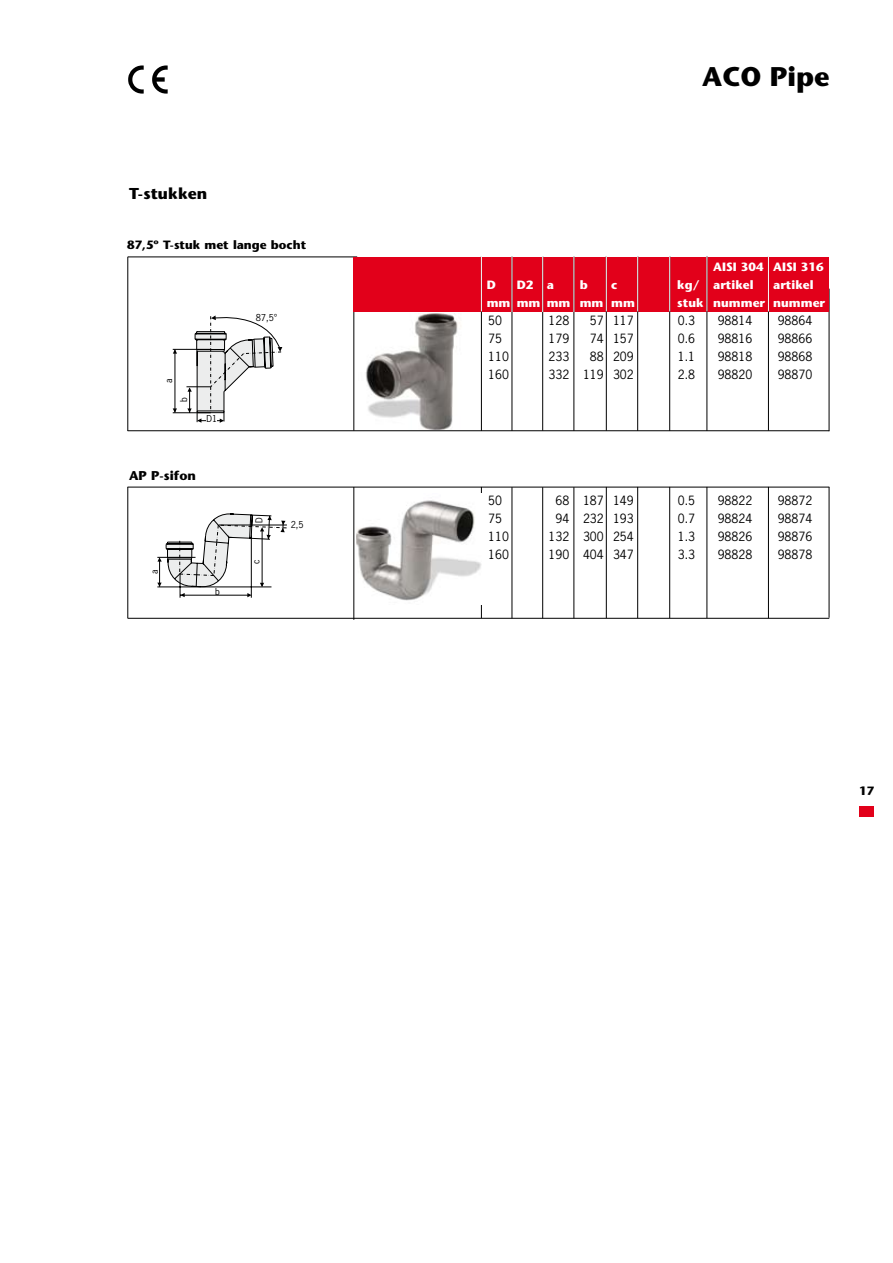
<style>
.page{position:relative;width:893px;height:1263px;background:#fff}
.page>*{position:absolute;margin:0;border:0;box-sizing:border-box;transform-origin:0 0}
.t1{font:700 27px "Stone Sans";color:#000}
.t2{font:700 15.75px "Stone Sans";color:#000}
.t3{font:700 12.75px "Stone Sans";color:#000}
.t4{font:12px "News Gothic Std";color:#000}
.t5{font:700 12px "Stone Sans";color:#fff}
.t6{font:700 12px "Stone Sans";color:#000}
.t7{font:9px "News Gothic Std";color:#000}
</style>
<div class="page">
<svg style="left:152px;top:65px;width:16px;height:29px"></svg>
<svg style="left:128px;top:65px;width:16px;height:29px"></svg>
<hr style="left:829px;top:289px;width:1px;height:142px;background:#000">
<hr style="left:354px;top:289px;width:1px;height:142px;background:#000">
<hr style="left:128px;top:257px;width:229px;height:1px;background:#000">
<div style="left:354px;top:257px;width:475px;height:54px;background:#e2001a"></div>
<hr style="left:128px;top:257px;width:1px;height:174px;background:#000">
<hr style="left:481px;top:256px;width:1px;height:175px;background:#000">
<hr style="left:574px;top:256px;width:1px;height:175px;background:#000">
<hr style="left:542px;top:256px;width:1px;height:175px;background:#000">
<hr style="left:512px;top:256px;width:1px;height:175px;background:#000">
<hr style="left:669px;top:256px;width:1px;height:175px;background:#000">
<hr style="left:637px;top:256px;width:1px;height:175px;background:#000">
<hr style="left:606px;top:256px;width:1px;height:175px;background:#000">
<hr style="left:707px;top:256px;width:1px;height:175px;background:#000">
<hr style="left:768px;top:256px;width:1px;height:175px;background:#000">
<hr style="left:481px;top:255px;width:1px;height:56px;background:#fff">
<hr style="left:574px;top:255px;width:1px;height:57px;background:#fff">
<hr style="left:542px;top:255px;width:1px;height:57px;background:#fff">
<hr style="left:512px;top:255px;width:1px;height:57px;background:#fff">
<hr style="left:669px;top:255px;width:1px;height:56px;background:#fff">
<hr style="left:637px;top:255px;width:1px;height:56px;background:#fff">
<hr style="left:606px;top:255px;width:1px;height:56px;background:#fff">
<hr style="left:707px;top:255px;width:1px;height:56px;background:#fff">
<hr style="left:768px;top:255px;width:1px;height:56px;background:#fff">
<hr style="left:829px;top:487px;width:1px;height:131px;background:#000">
<hr style="left:354px;top:487px;width:1px;height:133px;background:#000">
<hr style="left:128px;top:487px;width:1px;height:131px;background:#000">
<hr style="left:481px;top:487px;width:1px;height:131px;background:#000">
<hr style="left:574px;top:487px;width:1px;height:131px;background:#000">
<hr style="left:542px;top:487px;width:1px;height:131px;background:#000">
<hr style="left:512px;top:487px;width:1px;height:131px;background:#000">
<hr style="left:669px;top:487px;width:1px;height:131px;background:#000">
<hr style="left:637px;top:487px;width:1px;height:131px;background:#000">
<hr style="left:606px;top:487px;width:1px;height:131px;background:#000">
<hr style="left:707px;top:487px;width:1px;height:131px;background:#000">
<hr style="left:768px;top:487px;width:1px;height:131px;background:#000">
<hr style="left:128px;top:430px;width:701px;height:1px;background:#000">
<hr style="left:128px;top:618px;width:701px;height:1px;background:#000">
<hr style="left:128px;top:487px;width:701px;height:1px;background:#000">
<img style="left:365px;top:313px;width:93px;height:117px">
<img style="left:356px;top:500px;width:125px;height:101px">
<hr style="left:859px;top:806px;width:4px;height:11px;background:#e2001a">
<div style="left:864px;top:806px;width:5px;height:11px;background:#e2001a"></div>
<hr style="left:870px;top:806px;width:4px;height:11px;background:#e2001a">
<svg style="left:172px;top:315px;width:110px;height:108px"></svg>
<svg style="left:157px;top:513px;width:130px;height:85px"></svg>
<div style="left:253px;top:558px;width:7px;height:6px;background:#fff"></div>
<h2 class="t2" style="left:129px;top:184px;width:80px">T-stukken</h2>
<p class="t6" style="left:127px;top:237px;width:181px">87,5º T-stuk met lange bocht</p>
<p class="t7" style="left:163px;top:383px;width:6px;rotate:-90deg">a</p>
<p class="t7" style="left:178px;top:402px;width:6px;rotate:-90deg">b</p>
<p class="t7" style="left:206px;top:413px;width:12px">D1</p>
<p class="t3" style="left:129px;top:467px;width:68px">AP P-sifon</p>
<p class="t7" style="left:149px;top:574px;width:6px;rotate:-90deg">a</p>
<p class="t7" style="left:215px;top:585px;width:6px">b</p>
<p class="t7" style="left:256px;top:312px;width:23px">87,5°</p>
<p class="t7" style="left:253px;top:523px;width:7px;rotate:-90deg">D</p>
<p class="t7" style="left:250px;top:564px;width:6px;rotate:-90deg">c</p>
<p class="t7" style="left:291px;top:519px;width:14px">2,5</p>
<h1 class="t1" style="left:702px;top:60px;width:129px">ACO Pipe</h1>
<p class="t5" style="left:713px;top:259px;width:112px">AISI 304 AISI 316</p>
<p class="t5" style="left:487px;top:277px;width:11px">D</p>
<p class="t5" style="left:517px;top:277px;width:39px">D2 a</p>
<p class="t5" style="left:580px;top:277px;width:10px">b</p>
<p class="t5" style="left:611px;top:277px;width:8px">c</p>
<p class="t5" style="left:677px;top:277px;width:78px">kg/ artikel</p>
<p class="t5" style="left:773px;top:277px;width:42px">artikel</p>
<p class="t5" style="left:487px;top:295px;width:150px">mm mm mm mm mm</p>
<p class="t5" style="left:677px;top:295px;width:149px">stuk nummer nummer</p>
<p class="t4" style="left:488px;top:312px;width:15px">50</p>
<p class="t4" style="left:548px;top:312px;width:22px">128</p>
<p class="t4" style="left:590px;top:312px;width:45px">57 117</p>
<p class="t4" style="left:678px;top:312px;width:19px">0.3</p>
<p class="t4" style="left:718px;top:312px;width:36px">98814</p>
<p class="t4" style="left:778px;top:312px;width:36px">98864</p>
<p class="t4" style="left:488px;top:330px;width:15px">75</p>
<p class="t4" style="left:548px;top:330px;width:22px">179</p>
<p class="t4" style="left:590px;top:330px;width:45px">74 157</p>
<p class="t4" style="left:678px;top:330px;width:19px">0.6</p>
<p class="t4" style="left:718px;top:330px;width:36px">98816</p>
<p class="t4" style="left:778px;top:330px;width:36px">98866</p>
<p class="t4" style="left:488px;top:348px;width:22px">110</p>
<p class="t4" style="left:548px;top:348px;width:22px">233</p>
<p class="t4" style="left:590px;top:348px;width:45px">88 209</p>
<p class="t4" style="left:678px;top:348px;width:19px">1.1</p>
<p class="t4" style="left:718px;top:348px;width:36px">98818</p>
<p class="t4" style="left:778px;top:348px;width:36px">98868</p>
<p class="t4" style="left:488px;top:366px;width:22px">160</p>
<p class="t4" style="left:548px;top:366px;width:87px">332 119 302</p>
<p class="t4" style="left:678px;top:366px;width:19px">2.8</p>
<p class="t4" style="left:718px;top:366px;width:36px">98820</p>
<p class="t4" style="left:778px;top:366px;width:36px">98870</p>
<p class="t4" style="left:488px;top:492px;width:15px">50</p>
<p class="t4" style="left:555px;top:492px;width:80px">68 187 149</p>
<p class="t4" style="left:678px;top:492px;width:19px">0.5</p>
<p class="t4" style="left:718px;top:492px;width:36px">98822</p>
<p class="t4" style="left:778px;top:492px;width:36px">98872</p>
<p class="t4" style="left:488px;top:510px;width:15px">75</p>
<p class="t4" style="left:555px;top:510px;width:80px">94 232 193</p>
<p class="t4" style="left:678px;top:510px;width:19px">0.7</p>
<p class="t4" style="left:718px;top:510px;width:36px">98824</p>
<p class="t4" style="left:778px;top:510px;width:36px">98874</p>
<p class="t4" style="left:488px;top:528px;width:22px">110</p>
<p class="t4" style="left:548px;top:528px;width:87px">132 300 254</p>
<p class="t4" style="left:678px;top:528px;width:19px">1.3</p>
<p class="t4" style="left:718px;top:528px;width:36px">98826</p>
<p class="t4" style="left:778px;top:528px;width:36px">98876</p>
<p class="t4" style="left:488px;top:546px;width:22px">160</p>
<p class="t4" style="left:548px;top:546px;width:87px">190 404 347</p>
<p class="t4" style="left:678px;top:546px;width:19px">3.3</p>
<p class="t4" style="left:718px;top:546px;width:36px">98828</p>
<p class="t4" style="left:778px;top:546px;width:36px">98878</p>
<p class="t6" style="left:859px;top:784px;width:17px">17</p>
</div>
